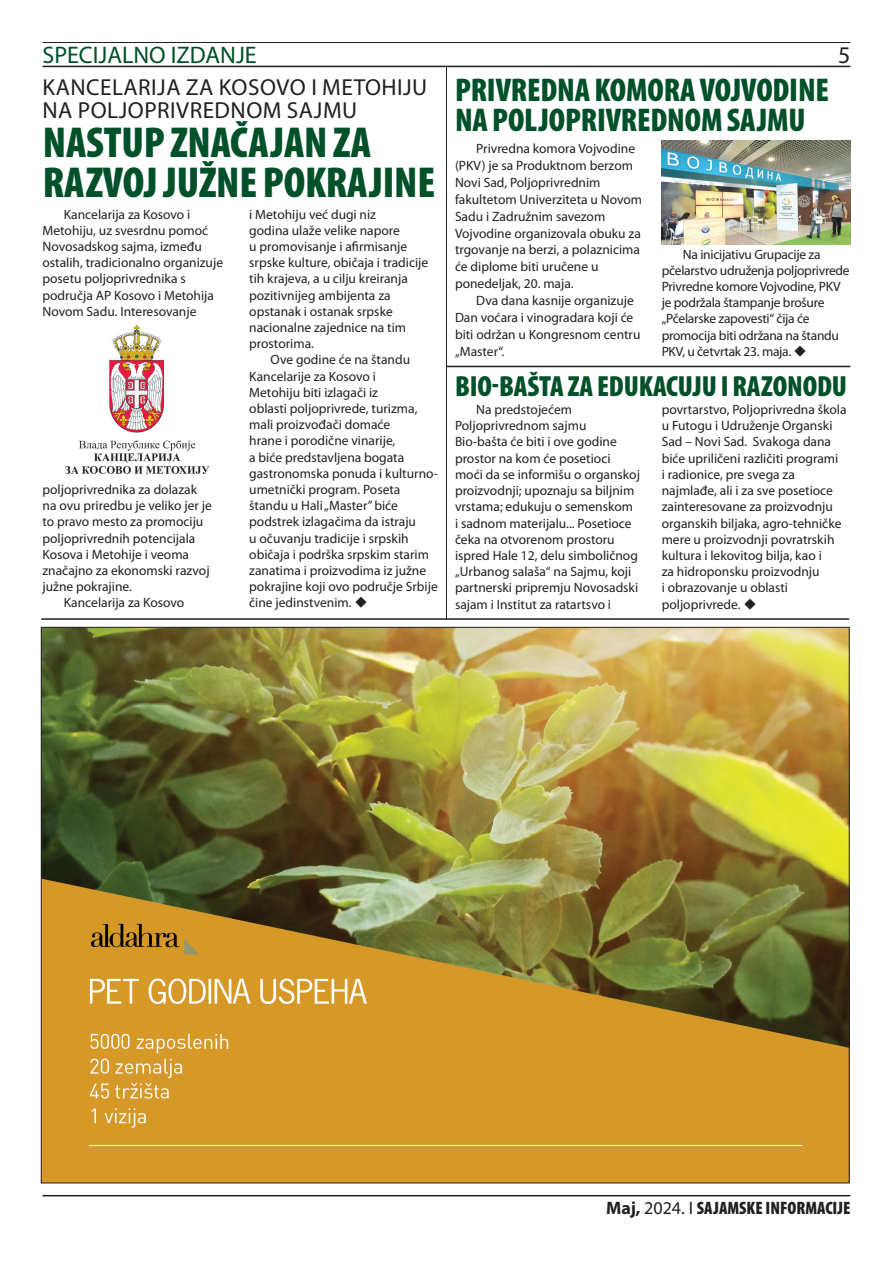
<style>
.page{position:relative;width:893px;height:1263px;background:#fff}
.page>*{position:absolute;margin:0;border:0;box-sizing:border-box;transform-origin:0 0}
.t1{font:900 condensed 43.5px/40.5px "Myriad Pro";letter-spacing:-.005em;color:#005029}
.t2{font:900 condensed 33px/30px "Myriad Pro";letter-spacing:-.005em;color:#005029}
.t3{font:900 condensed 29.25px "Myriad Pro";letter-spacing:-.005em;color:#005029}
.t4{font:24px "Myriad Pro";color:#005029}
.t5{font:24px "Myriad Pro";color:#231f20}
.t6{font:23.25px/22.5px "Myriad Pro";letter-spacing:.02em;color:#231f20}
.t7{font:900 condensed 18px "Myriad Pro";color:#231f20}
.t8{font:13.5px/16.2px "Myriad Pro";color:#231f20}
.t9{font:13.5px/16.2px "Myriad Pro";letter-spacing:-.02em;color:#231f20}
.s1{font-weight:700;font-stretch:normal}
.s2{font-weight:400;font-stretch:normal}
</style>
<div class="page">
<hr style="left:43px;top:42px;width:807px;height:1px;background:#231f20">
<hr style="left:43px;top:66px;width:807px;height:1px;background:#231f20">
<hr style="left:43px;top:1195px;width:807px;height:1px;background:#231f20">
<hr style="left:446px;top:67px;width:1px;height:552px;background:#231f20">
<hr style="left:41px;top:618px;width:808px;height:2px;background:#231f20">
<img style="left:43px;top:629px;width:805px;height:552px">
<img style="left:65px;top:325px;width:145px;height:149px">
<img style="left:661px;top:140px;width:189px;height:104px">
<hr style="left:446px;top:366px;width:404px;height:1px;background:#231f20">
<h3 class="t4" style="left:43px;top:42px;width:216px">SPECIJALNO IZDANJE</h3>
<h3 class="t5" style="left:838px;top:42px;width:14px">5</h3>
<h3 class="t6" style="left:43px;top:77px;width:386px">KANCELARIJA ZA KOSOVO I METOHIJU<br>NA POLJOPRIVREDNOM SAJMU</h3>
<h1 class="t1" style="left:43px;top:123px;width:394px">NASTUP ZNAČAJAN ZA<br>RAZVOJ JUŽNE POKRAJINE</h1>
<p class="t8" style="left:43px;top:206px;width:182px;text-indent:21px">Kancelarija za Kosovo i<br>Metohiju, uz svesrdnu pomoć<br>Novosadskog sajma, između ostalih, tradicionalno organizuje posetu poljoprivrednika s područja AP Kosovo i Metohija<br>Novom Sadu. Interesovanje</p>
<p class="t8" style="left:43px;top:482px;width:156px">poljoprivrednika za dolazak</p>
<p class="t8" style="left:43px;top:498px;width:171px">na ovu priredbu je veliko jer je</p>
<p class="t8" style="left:43px;top:514px;width:162px">to pravo mesto za promociju</p>
<p class="t8" style="left:43px;top:530px;width:154px">poljoprivrednih potencijala</p>
<p class="t8" style="left:43px;top:546px;width:148px">Kosova i Metohije i veoma</p>
<p class="t8" style="left:43px;top:563px;width:169px">značajno za ekonomski razvoj</p>
<p class="t8" style="left:43px;top:579px;width:91px">južne pokrajine.</p>
<p class="t8" style="left:64px;top:595px;width:122px">Kancelarija za Kosovo</p>
<p class="t8" style="left:249px;top:206px;width:181px">i Metohiju već dugi niz<br>godina ulaže velike napore<br>u promovisanje i afirmisanje srpske kulture, običaja i tradicije tih krajeva, a u cilju kreiranja pozitivnijeg ambijenta za opstanak i ostanak srpske nacionalne zajednice na tim prostorima.</p>
<p class="t8" style="left:249px;top:352px;width:190px;text-indent:21px">Ove godine će na štandu<br>Kancelarije za Kosovo i<br>Metohiju biti izlagači iz<br>oblasti poljoprivrede, turizma, mali proizvođači domaće<br>hrane i porodične vinarije,<br>a biće predstavljena bogata gastronomska ponuda i kulturno&shy;umetnički program. Poseta štandu u Hali „Master” biće podstrek izlagačima da istraju<br>u očuvanju tradicije i srpskih običaja i podrška srpskim starim zanatima i proizvodima iz južne pokrajine koji ovo područje Srbije čine jedinstvenim. ◆</p>
<h2 class="t2" style="left:455px;top:75px;width:376px">PRIVREDNA KOMORA VOJVODINE<br>NA POLJOPRIVREDNOM SAJMU</h2>
<p class="t8" style="left:455px;top:140px;width:189px;line-height:17px;text-indent:21px">Privredna komora Vojvodine (PKV) je sa Produktnom berzom<br>Novi Sad, Poljoprivrednim fakultetom Univerziteta u Novom<br>Sadu i Zadružnim savezom<br>Vojvodine organizovala obuku za trgovanje na berzi, a polaznicima će diplome biti uručene u ponedeljak, 20. maja.</p>
<p class="t8" style="left:455px;top:293px;width:187px;line-height:17px;text-indent:21px">Dva dana kasnije organizuje<br>Dan voćara i vinogradara koji će biti održan u Kongresnom centru „Master“.</p>
<p class="t9" style="left:662px;top:246px;width:189px;text-indent:21px">Na inicijativu Grupacije za pčelarstvo udruženja poljoprivrede<br>Privredne komore Vojvodine, PKV je podržala štampanje brošure „Pčelarske zapovesti“ čija će promocija biti održana na štandu<br>PKV, u četvrtak 23. maja. ◆</p>
<h3 class="t3" style="left:455px;top:370px;width:393px">BIO-BAŠTA ZA EDUKACUJU I RAZONODU</h3>
<p class="t8" style="left:455px;top:402px;width:186px;text-indent:21px">Na predstojećem<br>Poljoprivrednom sajmu<br>Bio-bašta će biti i ove godine prostor na kom će posetioci moći da se informišu o organskoj proizvodnji; upoznaju sa biljnim vrstama; edukuju o semenskom<br>i sadnom materijalu... Posetioce čeka na otvorenom prostoru ispred Hale 12, delu simboličnog „Urbanog salaša“ na Sajmu, koji partnerski pripremju Novosadski sajam i Institut za ratartsvo i</p>
<p class="t8" style="left:662px;top:402px;width:186px">povrtarstvo, Poljoprivredna škola u Futogu i Udruženje Organski<br>Sad – Novi Sad. Svakoga dana biće upriličeni različiti programi<br>i radionice, pre svega za najmlađe, ali i za sve posetioce zainteresovane za proizvodnju organskih biljaka, agro-tehničke mere u proizvodnji povratrskih kultura i lekovitog bilja, kao i<br>za hidroponsku proizvodnju<br>i obrazovanje u oblasti poljoprivrede. ◆</p>
<h3 class="t7" style="left:606px;top:1198px;width:246px"><span class="s1">Maj,</span> <span class="s2">2024. I</span> SAJAMSKE INFORMACIJE</h3>
</div>
